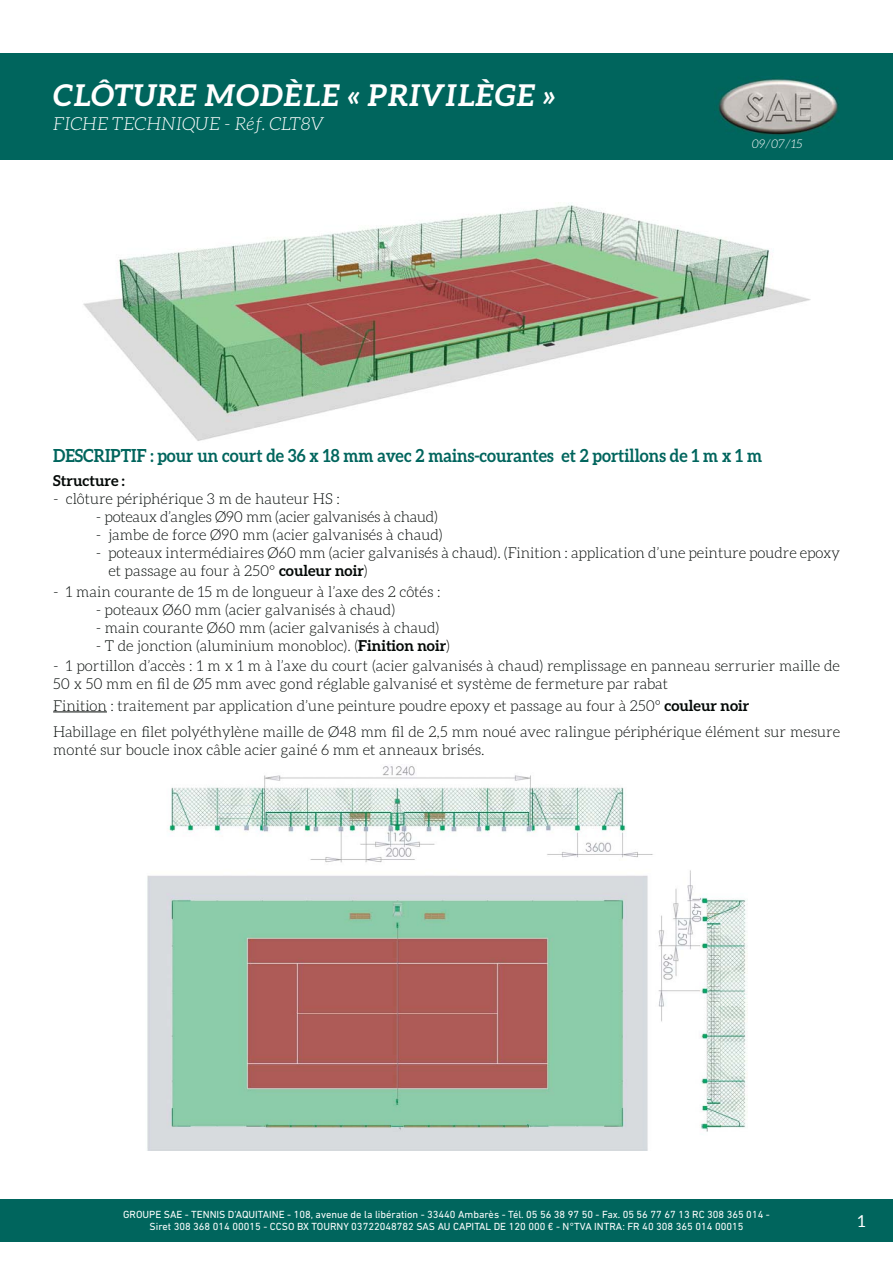
<style>
.page{position:relative;width:893px;height:1263px;background:#fff}
.page>*{position:absolute;margin:0;border:0;box-sizing:border-box;transform-origin:0 0}
.t1{font:italic 700 30px "Aleo";color:#fff}
.t2{font:700 18px "Aleo";color:#00655d;scale:.92 1}
.t3{font:italic 300 18px "Aleo";color:#fff}
.t4{font:16.5px "Aleo";color:#fff}
.t5{font:300 15px/18px "Aleo";color:#030806}
.t6{font:300 15px "Aleo";letter-spacing:-.02em;color:#030806}
.t7{font:700 15px "Aleo";color:#030806}
.t8{font:italic 300 12px "Aleo";color:#fff}
.t9{font:10.5px/12.6px "DIN Next LT Pro";color:#fff;text-align:center}
.s1{font-weight:700}
</style>
<div class="page">
<div style="left:0;top:1199px;width:893px;height:43px;background:#00655d"></div>
<div style="left:0;top:53px;width:893px;height:106px;background:#00655d"></div>
<img style="left:718px;top:79px;width:120px;height:56px">
<img style="left:147px;top:766px;width:600px;height:385px">
<img style="left:83px;top:203px;width:728px;height:238px">
<hr style="left:53px;top:712px;width:54px;height:1px;background:#030806">
<h1 class="t1" style="left:53px;top:78px;width:504px">CLÔTURE MODÈLE « PRIVILÈGE »</h1>
<p class="t3" style="left:53px;top:114px;width:273px">FICHE TECHNIQUE - Réf. CLT8V</p>
<p class="t8" style="left:752px;top:137px;width:52px">09/07/15</p>
<p class="t2" style="left:53px;top:445px;width:772px">DESCRIPTIF : pour un court de 36 x 18 mm avec 2 mains-courantes et 2 portillons de 1 m x 1 m</p>
<p class="t7" style="left:53px;top:472px;width:73px">Structure :</p>
<p class="t5" style="left:53px;top:492px;width:288px">- clôture périphérique 3 m de hauteur HS :</p>
<p class="t6" style="left:96px;top:512px;width:344px">- poteaux d’angles Ø90 mm (acier galvanisés à chaud)</p>
<p class="t5" style="left:96px;top:528px;width:349px">- jambe de force Ø90 mm (acier galvanisés à chaud)</p>
<p class="t5" style="left:108px;top:546px;width:733px;text-indent:-13px">- poteaux intermédiaires Ø60 mm (acier galvanisés à chaud). (Finition : application d’une peinture poudre epoxy et passage au four à 250° <span class="s1">couleur noir</span>)</p>
<p class="t5" style="left:53px;top:584px;width:389px">- 1 main courante de 15 m de longueur à l’axe des 2 côtés :</p>
<p class="t5" style="left:96px;top:602px;width:301px">- poteaux Ø60 mm (acier galvanisés à chaud)</p>
<p class="t5" style="left:96px;top:620px;width:345px">- main courante Ø60 mm (acier galvanisés à chaud)</p>
<p class="t5" style="left:96px;top:638px;width:356px">- T de jonction (aluminium monobloc). (<span class="s1">Finition noir</span>)</p>
<p class="t5" style="left:53px;top:658px;width:788px">- 1 portillon d’accès : 1 m x 1 m à l’axe du court (acier galvanisés à chaud) remplissage en panneau serrurier maille de<br>50 x 50 mm en fil de Ø5 mm avec gond réglable galvanisé et système de fermeture par rabat</p>
<p class="t5" style="left:53px;top:694px;width:788px;line-height:26.5px">Finition : traitement par application d’une peinture poudre epoxy et passage au four à 250° <span class="s1">couleur noir<br></span>Habillage en filet polyéthylène maille de Ø48 mm fil de 2,5 mm noué avec ralingue périphérique élément sur mesure</p>
<p class="t5" style="left:53px;top:743px;width:433px">monté sur boucle inox câble acier gainé 6 mm et anneaux brisés.</p>
<p class="t9" style="left:123px;top:1208px;width:648px">GROUPE SAE - TENNIS D’AQUITAINE - 108, avenue de la libération - 33440 Ambarès - Tél. 05 56 38 97 50 - Fax. 05 56 77 67 13 RC 308 365 014 -<br>Siret 308 368 014 00015 - CCSO BX TOURNY 03722048782 SAS AU CAPITAL DE 120 000 € - N°TVA INTRA: FR 40 308 365 014 00015</p>
<p class="t4" style="left:858px;top:1212px;width:9px">1</p>
</div>
